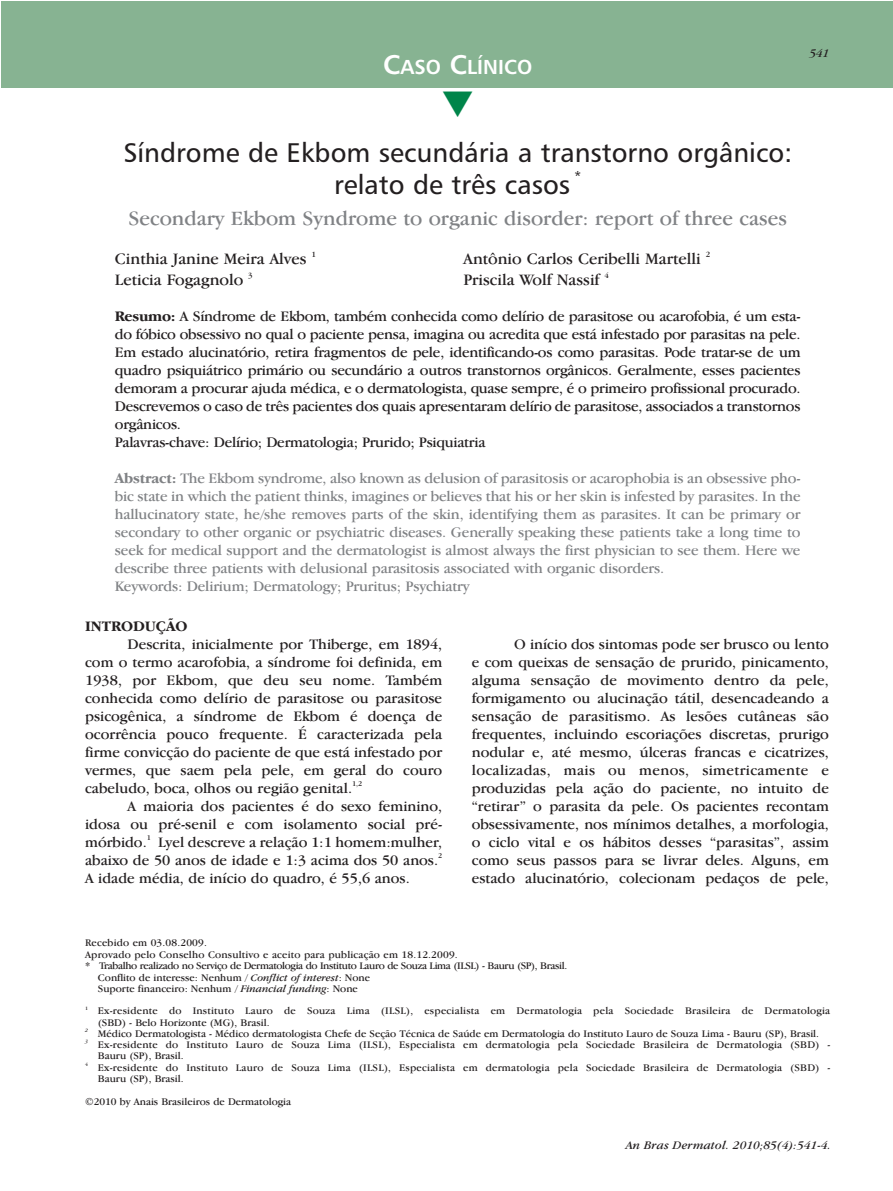
<style>
.page{position:relative;width:893px;height:1191px;background:#fff}
.page>*{position:absolute;margin:0;border:0;box-sizing:border-box;transform-origin:0 0}
.t1{font:27px/31.5px "Humanist 777 BT Roman B";color:#231f20;text-align:center}
.t2{font:21px "Garamond IT Cby BT";color:#808285}
.t3{font:20.25px "Humanist 777 BT Bold B";color:#fff}
.t4{font:16.5px "Garamond IT Cby BT";color:#231f20}
.t5{font:15px/18px "Garamond IT Cby BT";letter-spacing:-.015em;color:#231f20;text-align:justify}
.t6{font:15px/18px "Garamond IT Cby BT";letter-spacing:-.01em;color:#808285}
.t7{font:700 15px "Garamond IT Cby BT";color:#231f20}
.t8{font:13.5px "Humanist 777 BT Roman B";color:#231f20}
.t9{font:italic 12px "Garamond IT Cby BT";letter-spacing:.015em;color:#231f20}
.t10{font:10.5px/11.2px "Garamond IT Cby BT";letter-spacing:.015em;color:#231f20}
.t11{font:10.5px/11.2px "Garamond IT Cby BT";letter-spacing:-.035em;color:#231f20}
.t12{font:8.25px "Garamond IT Cby BT";color:#231f20}
.t13{font:7.5px "Garamond IT Cby BT";color:#231f20}
.t14{font:5.25px "Garamond IT Cby BT";color:#231f20}
.t15{font:italic 5.25px "Garamond IT Cby BT";color:#231f20}
.s1{font-size:27px}
.s2{font-weight:700}
.s3{font-style:italic}
</style>
<div class="page">
<div style="left:1px;top:1px;width:891px;height:86px;background:#87b392"></div>
<h3 class="t3" style="left:383px;top:59px;width:150px"><span class="s1">C</span>ASO <span class="s1">C</span>LÍNICO</h3>
<p class="t9" style="left:810px;top:48px;width:21px">541</p>
<h1 class="t1" style="left:123px;top:139px;width:670px">Síndrome de Ekbom secundária a transtorno orgânico: relato de três casos</h1>
<p class="t8" style="left:575px;top:171px;width:8px">*</p>
<h2 class="t2" style="left:128px;top:211px;width:660px">Secondary Ekbom Syndrome to organic disorder: report of three cases</h2>
<p class="t4" style="left:115px;top:253px;width:193px">Cinthia Janine Meira Alves</p>
<p class="t12" style="left:312px;top:251px;width:6px">1</p>
<p class="t4" style="left:464px;top:253px;width:239px">Antônio Carlos Ceribelli Martelli</p>
<p class="t12" style="left:706px;top:251px;width:6px">2</p>
<p class="t4" style="left:115px;top:274px;width:130px">Leticia Fogagnolo</p>
<p class="t12" style="left:248px;top:272px;width:6px">3</p>
<p class="t4" style="left:464px;top:274px;width:137px">Priscila Wolf Nassif</p>
<p class="t12" style="left:604px;top:272px;width:6px">4</p>
<p class="t5" style="left:115px;top:308px;width:687px;text-align:left"><span class="s2">Resumo:</span> A Síndrome de Ekbom, também conhecida como delírio de parasitose ou acarofobia, é um esta&shy;do fóbico obsessivo no qual o paciente pensa, imagina ou acredita que está infestado por parasitas na pele.<br>Em estado alucinatório, retira fragmentos de pele, identificando-os como parasitas. Pode tratar-se de um quadro psiquiátrico primário ou secundário a outros transtornos orgânicos. Geralmente, esses pacientes demoram a procurar ajuda médica, e o dermatologista, quase sempre, é o primeiro profissional procurado.<br>Descrevemos o caso de três pacientes dos quais apresentaram delírio de parasitose, associados a transtornos orgânicos.<br>Palavras-chave: Delírio; Dermatologia; Prurido; Psiquiatria</p>
<p class="t6" style="left:115px;top:470px;width:687px"><span class="s2">Abstract:</span> The Ekbom syndrome, also known as delusion of parasitosis or acarophobia is an obsessive pho&shy;bic state in which the patient thinks, imagines or believes that his or her skin is infested by parasites. In the hallucinatory state, he/she removes parts of the skin, identifying them as parasites. It can be primary or secondary to other organic or psychiatric diseases. Generally speaking these patients take a long time to seek for medical support and the dermatologist is almost always the first physician to see them. Here we describe three patients with delusional parasitosis associated with organic disorders.<br>Keywords: Delirium; Dermatology; Pruritus; Psychiatry</p>
<p class="t7" style="left:85px;top:621px;width:104px">INTRODUÇÃO</p>
<p class="t5" style="left:85px;top:636px;width:359px;text-indent:43px">Descrita, inicialmente por Thiberge, em 1894, com o termo acarofobia, a síndrome foi definida, em 1938, por Ekbom, que deu seu nome. Também conhecida como delírio de parasitose ou parasitose psicogênica, a síndrome de Ekbom é doença de ocorrência pouco frequente. É caracterizada pela firme convicção do paciente de que está infestado por vermes, que saem pela pele, em geral do couro cabeludo, boca, olhos ou região genital.</p>
<p class="t13" style="left:352px;top:781px;width:12px">1,2</p>
<p class="t5" style="left:85px;top:798px;width:359px;text-indent:43px">A maioria dos pacientes é do sexo feminino, idosa ou pré-senil e com isolamento social pré&shy;mórbido.</p>
<p class="t13" style="left:147px;top:835px;width:6px">1</p>
<p class="t5" style="left:85px;top:834px;width:359px;text-align:right">Lyel descreve a relação 1:1 homem:mulher,<br>abaixo de 50 anos de idade e 1:3 acima dos 50 anos.</p>
<p class="t13" style="left:438px;top:853px;width:6px">2</p>
<p class="t5" style="left:85px;top:870px;width:326px">A idade média, de início do quadro, é 55,6 anos.</p>
<p class="t5" style="left:472px;top:636px;width:359px;text-indent:43px">O início dos sintomas pode ser brusco ou lento e com queixas de sensação de prurido, pinicamento, alguma sensação de movimento dentro da pele, formigamento ou alucinação tátil, desencadeando a sensação de parasitismo. As lesões cutâneas são frequentes, incluindo escoriações discretas, prurigo nodular e, até mesmo, úlceras francas e cicatrizes, localizadas, mais ou menos, simetricamente e produzidas pela ação do paciente, no intuito de “retirar” o parasita da pele. Os pacientes recontam obsessivamente, nos mínimos detalhes, a morfologia, o ciclo vital e os hábitos desses “parasitas”, assim como seus passos para se livrar deles. Alguns, em estado alucinatório, colecionam pedaços de pele,</p>
<p class="t10" style="left:85px;top:936px;width:374px;line-height:12.6px">Recebido em 03.08.2009.<br>Aprovado pelo Conselho Consultivo e aceito para publicação em 18.12.2009.</p>
<p class="t11" style="left:98px;top:961px;width:471px;text-indent:-13px">* Trabalho realizado no Serviço de Dermatologia do Instituto Lauro de Souza Lima (ILSL) - Bauru (SP), Brasil.<br>Conflito de interesse: Nenhum / <span class="s3">Conflict of interest</span>: None<br>Suporte financeiro: Nenhum / <span class="s3">Financial funding</span>: None</p>
<p class="t14" style="left:85px;top:1006px;width:4px">1</p>
<p class="t10" style="left:98px;top:1006px;width:734px">Ex-residente do Instituto Lauro de Souza Lima (ILSL), especialista em Dermatologia pela Sociedade Brasileira de Dermatologia (SBD) - Belo Horizonte (MG), Brasil.</p>
<p class="t15" style="left:85px;top:1028px;width:4px">2</p>
<p class="t10" style="left:98px;top:1028px;width:723px">Médico Dermatologista - Médico dermatologista Chefe de Seção Técnica de Saúde em Dermatologia do Instituto Lauro de Souza Lima - Bauru (SP), Brasil.</p>
<p class="t15" style="left:85px;top:1039px;width:4px">3</p>
<p class="t10" style="left:98px;top:1040px;width:734px">Ex-residente do Instituto Lauro de Souza Lima (ILSL), Especialista em dermatologia pela Sociedade Brasileira de Dermatologia (SBD) -<br>Bauru (SP), Brasil.</p>
<p class="t14" style="left:85px;top:1062px;width:4px">4</p>
<p class="t10" style="left:98px;top:1062px;width:734px">Ex-residente do Instituto Lauro de Souza Lima (ILSL), Especialista em dermatologia pela Sociedade Brasileira de Dermatologia (SBD) -<br>Bauru (SP), Brasil.</p>
<p class="t10" style="left:85px;top:1096px;width:208px">©2010 by Anais Brasileiros de Dermatologia</p>
<p class="t9" style="left:626px;top:1140px;width:207px">An Bras Dermatol. 2010;85(4):541-4.</p>
</div>
